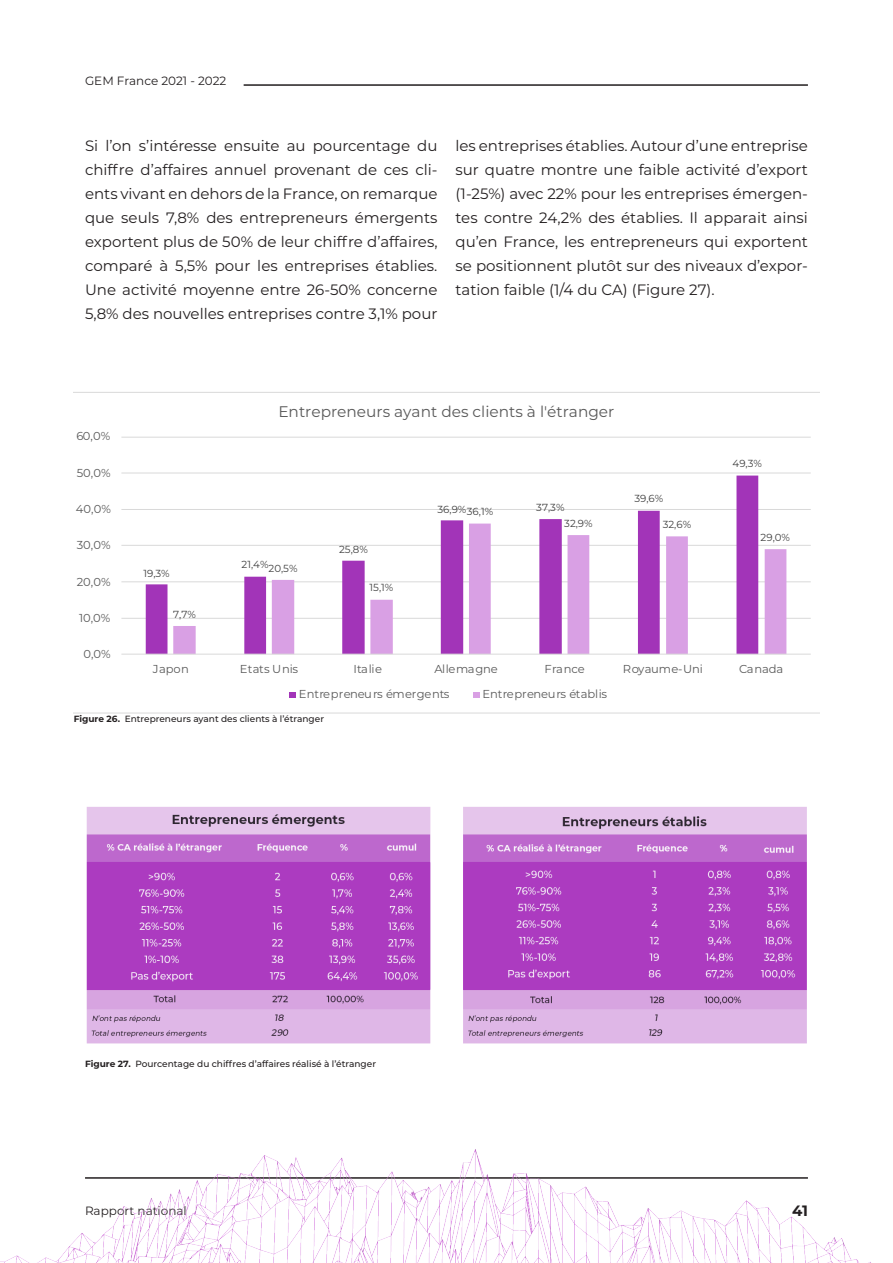
<style>
.page{position:relative;width:893px;height:1263px;background:#fff}
.page>*{position:absolute;margin:0;border:0;box-sizing:border-box;transform-origin:0 0}
.t1{font:15.3px "Montserrat";color:#595959}
.t2{font:15px/24px "Montserrat";color:#231f20;text-align:justify}
.t3{font:700 15px "Montserrat";color:#231f20}
.t4{font:12px "Montserrat";color:#231f20}
.t5{font:11.55px "Montserrat";letter-spacing:-.01em;color:#595959}
.t6{font:10.2px "Montserrat";color:#404040}
.t7{font:500 9px "Montserrat";color:#231f20}
.s1{font-weight:700}
</style>
<div class="page">
<hr style="left:244px;top:84px;width:564px;height:2px;background:#231f20">
<img style="left:0;top:1149px;width:871px;height:114px">
<img style="left:86px;top:807px;width:721px;height:237px">
<svg style="left:74px;top:392px;width:745px;height:321px"></svg>
<p class="t4" style="left:85px;top:72px;width:143px">GEM France 2021 - 2022</p>
<p class="t2" style="left:85px;top:133px;width:354px">Si l’on s’intéresse ensuite au pourcentage du chiffre d’affaires annuel provenant de ces cli&shy;ents vivant en dehors de la France, on remarque que seuls 7,8% des entrepreneurs émergents exportent plus de 50% de leur chiffre d’affaires, comparé à 5,5% pour les entreprises établies.<br>Une activité moyenne entre 26-50% concerne 5,8% des nouvelles entreprises contre 3,1% pour</p>
<p class="t2" style="left:455px;top:133px;width:354px">les entreprises établies. Autour d’une entreprise sur quatre montre une faible activité d’export (1-25%) avec 22% pour les entreprises émergen&shy;tes contre 24,2% des établies. Il apparait ainsi qu’en France, les entrepreneurs qui exportent se positionnent plutôt sur des niveaux d’expor&shy;tation faible (1/4 du CA) (Figure 27).</p>
<p class="t5" style="left:76px;top:428px;width:35px">60,0%</p>
<p class="t5" style="left:77px;top:465px;width:35px">50,0%</p>
<p class="t5" style="left:76px;top:501px;width:37px">40,0%</p>
<p class="t5" style="left:77px;top:537px;width:35px">30,0%</p>
<p class="t5" style="left:77px;top:574px;width:35px">20,0%</p>
<p class="t5" style="left:79px;top:609px;width:33px">10,0%</p>
<p class="t5" style="left:83px;top:646px;width:29px">0,0%</p>
<p class="t6" style="left:143px;top:566px;width:28px">19,3%</p>
<p class="t6" style="left:173px;top:608px;width:24px">7,7%</p>
<p class="t1" style="left:278px;top:401px;width:338px">Entrepreneurs ayant des clients à l'étranger</p>
<p class="t6" style="left:437px;top:502px;width:30px">36,9%</p>
<p class="t6" style="left:536px;top:501px;width:30px">37,3%</p>
<p class="t6" style="left:467px;top:505px;width:28px">36,1%</p>
<p class="t6" style="left:634px;top:492px;width:30px">39,6%</p>
<p class="t6" style="left:242px;top:558px;width:28px">21,4%</p>
<p class="t6" style="left:269px;top:561px;width:31px">20,5%</p>
<p class="t6" style="left:339px;top:542px;width:30px">25,8%</p>
<p class="t6" style="left:370px;top:581px;width:25px">15,1%</p>
<p class="t6" style="left:564px;top:517px;width:30px">32,9%</p>
<p class="t6" style="left:663px;top:517px;width:30px">32,6%</p>
<p class="t6" style="left:733px;top:457px;width:31px">49,3%</p>
<p class="t6" style="left:761px;top:531px;width:31px">29,0%</p>
<p class="t5" style="left:153px;top:661px;width:37px">Japon</p>
<p class="t5" style="left:240px;top:661px;width:60px">Etats Unis</p>
<p class="t5" style="left:353px;top:661px;width:30px">Italie</p>
<p class="t5" style="left:434px;top:661px;width:65px">Allemagne</p>
<p class="t5" style="left:544px;top:661px;width:42px">France</p>
<p class="t5" style="left:623px;top:661px;width:81px">Royaume-Uni</p>
<p class="t5" style="left:739px;top:661px;width:45px">Canada</p>
<p class="t5" style="left:299px;top:686px;width:152px">Entrepreneurs émergents</p>
<p class="t5" style="left:482px;top:686px;width:126px">Entrepreneurs établis</p>
<p class="t7" style="left:74px;top:713px;width:252px"><span class="s1">Figure 26.</span> Entrepreneurs ayant des clients à l’étranger</p>
<p class="t7" style="left:85px;top:1057px;width:292px"><span class="s1">Figure 27.</span> Pourcentage du chiffres d’affaires réalisé à l’étranger</p>
<p class="t4" style="left:85px;top:1202px;width:103px">Rapport national</p>
<p class="t3" style="left:792px;top:1200px;width:17px">41</p>
</div>
